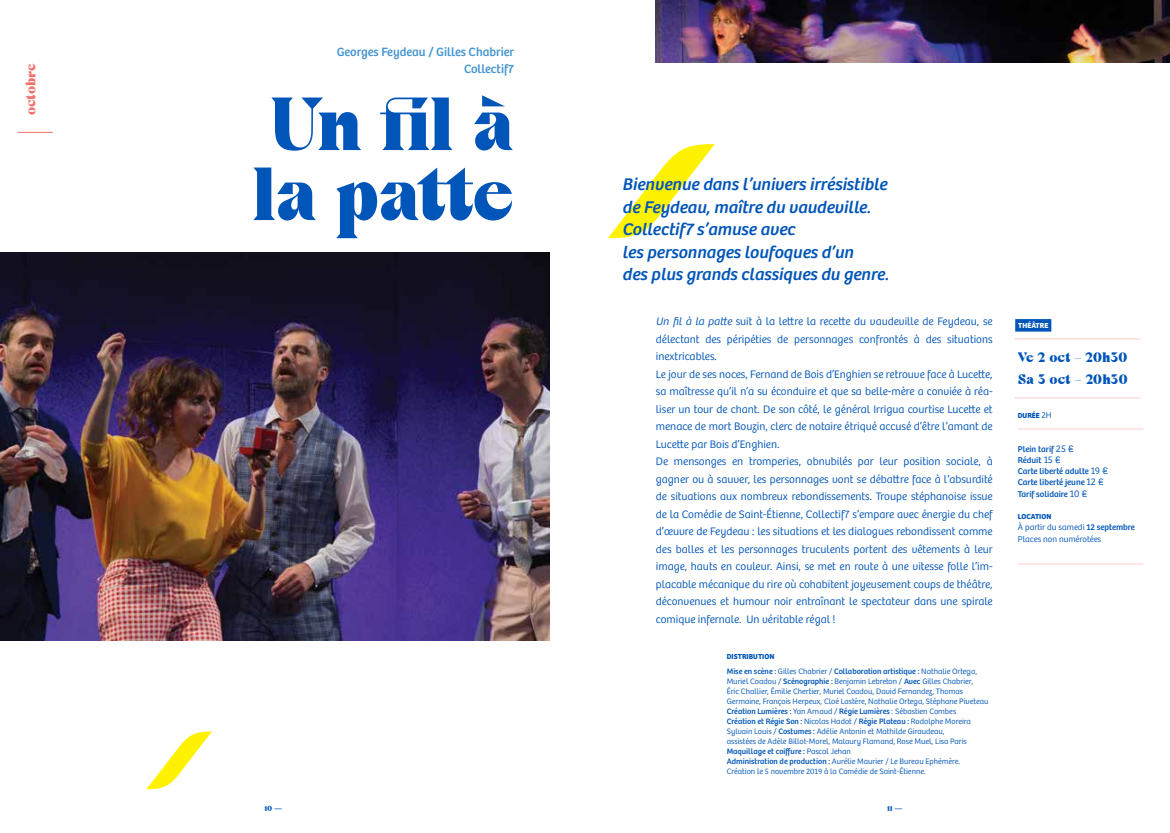
<style>
.page{position:relative;width:1170px;height:833px;background:#fff}
.page>*{position:absolute;margin:0;border:0;box-sizing:border-box;transform-origin:0 0}
.t1{font:900 75px/70px "Cako";letter-spacing:-.045em;color:#0055b8}
.t2{font:italic 17.5px/22.5px "Bree";color:#0055b8}
.t3{font:900 13.75px/22.5px "Cako";color:#0055b8}
.t4{font:900 13.75px "Cako";letter-spacing:-.01em;color:#f3716d}
.t5{font:12.5px/17.5px "Bree";color:#4495d1;text-align:right}
.t6{font:300 11.25px/17.5px "Bree";color:#0055b8}
.t7{font:8.75px/11.2px "Bree";color:#0055b8}
.t8{font:300 8.75px/11.2px "Bree";color:#0055b8}
.t9{font:300 8.12px/10px "Bree";color:#0055b8}
.t10{font:700 7.5px "Bree";color:#0055b8}
.t11{font:700 7.5px "Bree";color:#fff}
.t12{font:900 7.5px "Cako";color:#0055b8}
.s1{font-style:italic}
.s2{font-weight:300;font-size:8.75px}
.s3{font-weight:300;font-size:10px}
.s4{font-weight:400}
.s5{font-family:"Bree";font-weight:400}
</style>
<div class="page">
<img style="left:0;top:252px;width:549px;height:388px">
<div style="left:1015px;top:319px;width:36px;height:12px;background:#0055b8"></div>
<hr style="left:1014px;top:339px;width:126px;height:1px;background:#fbcdc9">
<hr style="left:1014px;top:398px;width:126px;height:1px;background:#fbcdc9">
<hr style="left:1017px;top:429px;width:126px;height:1px;background:#fbcdc9">
<hr style="left:1017px;top:564px;width:126px;height:1px;background:#fbcdc9">
<svg style="left:608px;top:144px;width:106px;height:94px"></svg>
<svg style="left:146px;top:731px;width:66px;height:58px"></svg>
<img style="left:656px;top:0;width:513px;height:62px">
<hr style="left:17px;top:132px;width:36px;height:1px;background:#f3716d">
<p class="t4" style="left:23px;top:115px;width:54px;rotate:-90deg">octobre</p>
<p class="t5" style="left:337px;top:43px;width:179px">Georges Feydeau / Gilles Chabrier<br>Collectif7</p>
<h1 class="t1" style="left:251px;top:91px;width:264px">Un fil à la patte</h1>
<h2 class="t2" style="left:622px;top:174px;width:268px">Bienvenue dans l’univers irrésistible de Feydeau, maître du vaudeville.<br>Collectif7 s’amuse avec<br>les personnages loufoques d’un<br>des plus grands classiques du genre.</h2>
<p class="t6" style="left:656px;top:313px;width:338px"><span class="s1">Un fil à la patte</span> suit à la lettre la recette du vaudeville de Feydeau, se délectant des péripéties de personnages confrontés à des situations inextricables.<br>Le jour de ses noces, Fernand de Bois d’Enghien se retrouve face à Lucette, sa maîtresse qu’il n’a su éconduire et que sa belle-mère a conviée à réa&shy;liser un tour de chant. De son côté, le général Irrigua courtise Lucette et menace de mort Bouzin, clerc de notaire étriqué accusé d’être l’amant de Lucette par Bois d’Enghien.<br>De mensonges en tromperies, obnubilés par leur position sociale, à gagner ou à sauver, les personnages vont se débattre face à l’absurdité de situations aux nombreux rebondissements. Troupe stéphanoise issue de la Comédie de Saint-Étienne, Collectif7 s’empare avec énergie du chef d’œuvre de Feydeau : les situations et les dialogues rebondissent comme des balles et les personnages truculents portent des vêtements à leur image, hauts en couleur. Ainsi, se met en route à une vitesse folle l’im&shy;placable mécanique du rire où cohabitent joyeusement coups de théâtre, déconvenues et humour noir entraînant le spectateur dans une spirale comique infernale. Un véritable régal !</p>
<p class="t11" style="left:1018px;top:321px;width:6px">THÉÂTRE</p>
<p class="t3" style="left:1017px;top:346px;width:111px">Ve 2 oct – 20h30<br>Sa 3 oct – 20h30</p>
<p class="t10" style="left:1017px;top:411px;width:34px">durée <span class="s2">2h</span></p>
<p class="t7" style="left:1017px;top:443px;width:92px">Plein tarif <span class="s3">25 €<br></span>Réduit <span class="s3">15 €<br></span>Carte liberté adulte <span class="s3">19 €<br></span>Carte liberté jeune <span class="s3">12 €<br></span>Tarif solidaire <span class="s3">10 €</span></p>
<p class="t10" style="left:1017px;top:512px;width:35px">location</p>
<p class="t8" style="left:1017px;top:522px;width:119px">à partir du samedi <span class="s4">12 septembre<br></span>Places non numérotées</p>
<p class="t10" style="left:726px;top:652px;width:49px">distribution</p>
<p class="t9" style="left:726px;top:666px;width:263px"><span class="s4">Mise en scène :</span> Gilles Chabrier / <span class="s4">Collaboration artistique :</span> Nathalie Ortega, Muriel Coadou / <span class="s4">Scénographie :</span> Benjamin Lebreton / <span class="s4">Avec</span> Gilles Chabrier,<br>Éric Challier, Émilie Chertier, Muriel Coadou, David Fernandez, Thomas Germaine, François Herpeux, Cloé Lastère, Nathalie Ortega, Stéphane Piveteau <span class="s4">Création Lumières :</span> Yan Arnaud / <span class="s4">Régie Lumières</span> : Sébastien Combes<br><span class="s4">Création et Régie Son :</span> Nicolas Hadot / <span class="s4">Régie Plateau :</span> Rodolphe Moreira Sylvain Louis / <span class="s4">Costumes :</span> Adélie Antonin et Mathilde Giraudeau,<br>assistées de Adèle Billot-Morel, Malaury Flamand, Rose Muel, Lisa Paris <span class="s4">Maquillage et coiffure :</span> Pascal Jehan<br><span class="s4">Administration de production :</span> Aurélie Maurier / Le Bureau Ephémère.<br>Création le 5 novembre 2019 à la Comédie de Saint-Étienne.</p>
<p class="t12" style="left:264px;top:804px;width:19px">10 <span class="s5">—</span></p>
<p class="t12" style="left:886px;top:804px;width:17px">11 <span class="s5">—</span></p>
</div>
